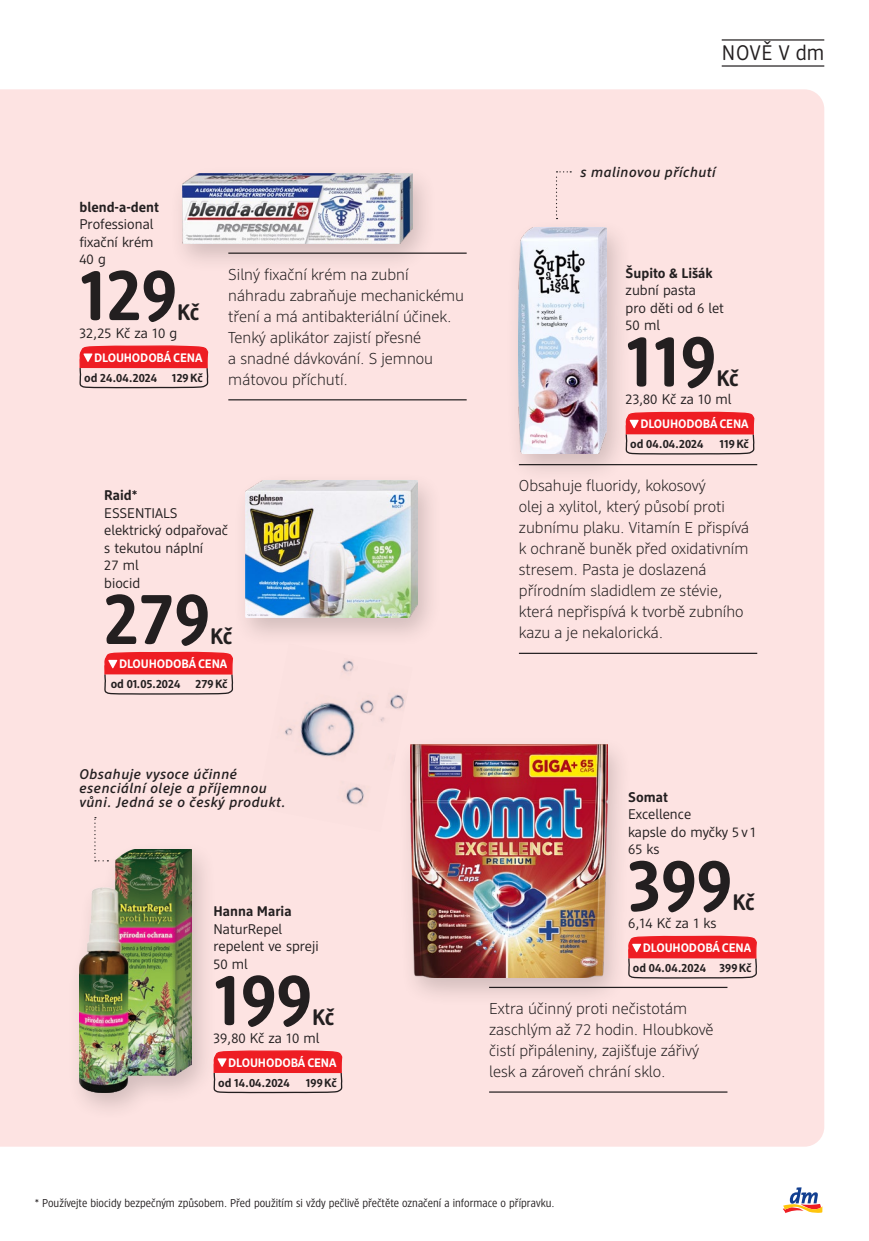
<style>
.page{position:relative;width:869px;height:1241px;background:#fff}
.page>*{position:absolute;margin:0;border:0;box-sizing:border-box;transform-origin:0 0}
.t1{font:700 72.8px "DM Brand";color:#231f20}
.t2{font:700 22.4px "DM Brand";letter-spacing:-.02em;color:#231f20}
.t3{font:21px "DM Brand";letter-spacing:.03em;color:#231f20}
.t4{font:300 15.75px/21px "DM Support";color:#231f20}
.t5{font:14px/17.5px "DM Support";color:#231f20}
.t6{font:italic 500 14px/14px "DM Support";letter-spacing:.04em;color:#231f20}
.t7{font:700 14px "DM Support";color:#231f20}
.t8{font:700 12.25px "DM Support";letter-spacing:-.01em;color:#fff}
.t9{font:700 11.9px "DM Support";color:#231f20}
.t10{font:11.38px "DM Intelligence";color:#231f20}
</style>
<div class="page">
<div style="left:0;top:89px;width:823px;height:1057px;background:#fde3e2"></div>
<img style="left:257px;top:648px;width:155px;height:183px">
<svg style="left:783px;top:1187px;width:40px;height:26px"></svg>
<div style="left:66px;top:841px;width:151px;height:280px;background:#231f20;opacity:.2"></div>
<img style="left:79px;top:849px;width:112px;height:242px">
<svg style="left:94px;top:817px;width:14px;height:44px"></svg>
<svg style="left:213px;top:1049px;width:130px;height:44px;background:#ed7b7e"></svg>
<div style="left:169px;top:165px;width:268px;height:109px;background:#231f20;opacity:.2"></div>
<img style="left:182px;top:174px;width:230px;height:69px">
<hr style="left:228px;top:399px;width:238px;height:1px;background:#231f20">
<hr style="left:228px;top:252px;width:238px;height:2px;background:#231f20">
<svg style="left:79px;top:345px;width:130px;height:44px;background:#ed7b7d"></svg>
<div style="left:232px;top:471px;width:211px;height:177px;background:#231f20;opacity:.2"></div>
<img style="left:245px;top:480px;width:172px;height:138px">
<svg style="left:103px;top:651px;width:131px;height:44px;background:#ed7c7e"></svg>
<div style="left:505px;top:219px;width:126px;height:265px;background:#231f20;opacity:.2"></div>
<img style="left:518px;top:227px;width:88px;height:226px">
<svg style="left:555px;top:171px;width:16px;height:48px"></svg>
<hr style="left:518px;top:652px;width:238px;height:2px;background:#231f20">
<hr style="left:518px;top:464px;width:238px;height:1px;background:#231f20">
<svg style="left:624px;top:411px;width:131px;height:44px;background:#ed7c7e"></svg>
<div style="left:397px;top:735px;width:235px;height:272px;background:#231f20;opacity:.2"></div>
<img style="left:410px;top:744px;width:196px;height:233px">
<svg style="left:627px;top:935px;width:130px;height:44px;background:#ed7b7d"></svg>
<hr style="left:489px;top:1091px;width:238px;height:1px;background:#231f20">
<hr style="left:489px;top:986px;width:238px;height:1px;background:#231f20">
<hr style="left:721px;top:39px;width:102px;height:2px;background:#231f20">
<hr style="left:721px;top:65px;width:102px;height:2px;background:#231f20">
<h3 class="t3" style="left:721px;top:40px;width:104px">NOVĚ V dm</h3>
<p class="t7" style="left:79px;top:198px;width:81px">blend-a-dent</p>
<p class="t5" style="left:79px;top:215px;width:76px;text-align:justify">Professional fixační krém 40 g</p>
<h1 class="t1" style="left:79px;top:249px;width:99px">129</h1>
<h2 class="t2" style="left:177px;top:298px;width:24px">Kč</h2>
<p class="t5" style="left:79px;top:323px;width:99px">32,25 Kč za 10 g</p>
<p class="t8" style="left:94px;top:350px;width:110px">DLOUHODOBÁ CENA</p>
<p class="t9" style="left:84px;top:370px;width:74px">od 24.04.2024</p>
<p class="t9" style="left:172px;top:370px;width:32px">129Kč</p>
<p class="t4" style="left:228px;top:263px;width:237px">Silný fixační krém na zubní náhradu zabraňuje mechanickému tření a má antibakteriální účinek.<br>Tenký aplikátor zajistí přesné<br>a snadné dávkování. S jemnou mátovou příchutí.</p>
<p class="t7" style="left:104px;top:486px;width:35px">Raid*</p>
<p class="t5" style="left:104px;top:504px;width:125px">ESSENTIALS elektrický odpařovač s tekutou náplní<br>27 ml<br>biocid</p>
<h1 class="t1" style="left:104px;top:572px;width:107px">279</h1>
<h2 class="t2" style="left:210px;top:622px;width:24px">Kč</h2>
<p class="t8" style="left:119px;top:656px;width:110px">DLOUHODOBÁ CENA</p>
<p class="t9" style="left:111px;top:676px;width:71px">od 01.05.2024</p>
<p class="t9" style="left:195px;top:676px;width:34px">279Kč</p>
<p class="t6" style="left:580px;top:164px;width:137px">s malinovou příchutí</p>
<p class="t7" style="left:625px;top:264px;width:88px">Šupito &amp; Lišák</p>
<p class="t5" style="left:625px;top:281px;width:100px">zubní pasta<br>pro děti od 6 let<br>50 ml</p>
<h1 class="t1" style="left:625px;top:315px;width:92px">119</h1>
<h2 class="t2" style="left:716px;top:364px;width:24px">Kč</h2>
<p class="t5" style="left:625px;top:390px;width:107px">23,80 Kč za 10 ml</p>
<p class="t8" style="left:640px;top:416px;width:110px">DLOUHODOBÁ CENA</p>
<p class="t9" style="left:630px;top:436px;width:75px">od 04.04.2024</p>
<p class="t9" style="left:719px;top:436px;width:31px">119Kč</p>
<p class="t4" style="left:518px;top:475px;width:232px">Obsahuje fluoridy, kokosový<br>olej a xylitol, který působí proti zubnímu plaku. Vitamín E přispívá k ochraně buněk před oxidativním stresem. Pasta je doslazená přírodním sladidlem ze stévie, která nepřispívá k tvorbě zubního kazu a je nekalorická.</p>
<p class="t6" style="left:79px;top:766px;width:208px">Obsahuje vysoce účinné esenciální oleje a příjemnou vůni. Jedná se o český produkt.</p>
<p class="t7" style="left:213px;top:902px;width:80px">Hanna Maria</p>
<p class="t5" style="left:213px;top:919px;width:107px">NaturRepel repelent ve spreji<br>50 ml</p>
<h1 class="t1" style="left:213px;top:953px;width:100px">199</h1>
<h2 class="t2" style="left:312px;top:1002px;width:24px">Kč</h2>
<p class="t5" style="left:213px;top:1028px;width:107px">39,80 Kč za 10 ml</p>
<p class="t8" style="left:228px;top:1054px;width:110px">DLOUHODOBÁ CENA</p>
<p class="t9" style="left:218px;top:1075px;width:73px">od 14.04.2024</p>
<p class="t9" style="left:306px;top:1075px;width:32px">199Kč</p>
<p class="t7" style="left:628px;top:788px;width:41px">Somat</p>
<p class="t5" style="left:628px;top:805px;width:129px">Excellence<br>kapsle do myčky 5 v 1<br>65 ks</p>
<h1 class="t1" style="left:628px;top:839px;width:106px">399</h1>
<h2 class="t2" style="left:732px;top:888px;width:24px">Kč</h2>
<p class="t5" style="left:628px;top:913px;width:90px">6,14 Kč za 1 ks</p>
<p class="t8" style="left:642px;top:940px;width:110px">DLOUHODOBÁ CENA</p>
<p class="t9" style="left:632px;top:960px;width:120px">od 04.04.2024 399Kč</p>
<p class="t4" style="left:489px;top:997px;width:226px">Extra účinný proti nečistotám zaschlým až 72 hodin. Hloubkově čistí připáleniny, zajišťuje zářivý lesk a zároveň chrání sklo.</p>
<p class="t10" style="left:35px;top:1196px;width:521px">* Používejte biocidy bezpečným způsobem. Před použitím si vždy pečlivě přečtěte označení a informace o přípravku.</p>
</div>
